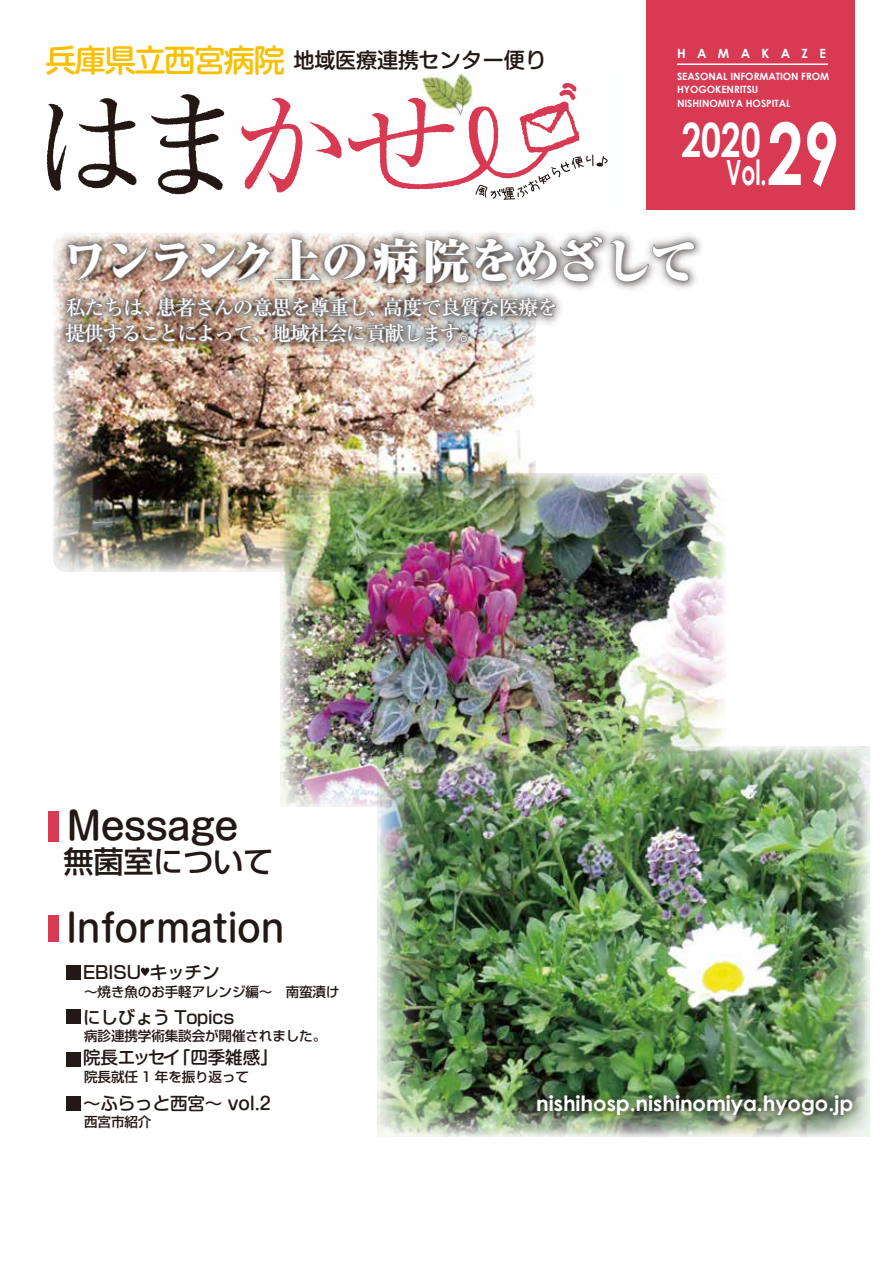
<style>
.page{position:relative;width:893px;height:1263px;background:#fff}
.page>*{position:absolute;margin:0;border:0;box-sizing:border-box;transform-origin:0 0}
.t1{font:700 86.1px "Century Gothic";color:#fff;scale:.75 1}
.t2{font:800 expanded 47.7px "Ryumin Pro";letter-spacing:-.07em;color:#fff}
.t3{font:700 47.25px "Century Gothic";color:#fff;scale:.75 1}
.t4{font:500 37.2px "Shin M Go Pro";letter-spacing:-.01em;color:#221815;scale:.96 1}
.t5{font:500 37.2px "Shin M Go Pro";letter-spacing:-.01em;color:#221815}
.t6{font:700 34.8px "Century Gothic";color:#fff;scale:.63 1}
.t7{font:500 30.3px "Shin Go Pro";letter-spacing:-.01em;color:#221815}
.t8{font:700 21.15px "Century Gothic";letter-spacing:-.005em;color:#fff}
.t9{font:500 21.15px "Shin M Go Pro";letter-spacing:-.01em;color:#221815}
.t10{font:500 20.7px/25.5px "Ryumin Pro";letter-spacing:-.07em;color:#fff}
.t11{font:500 17.55px "Shin M Go Pro";letter-spacing:-.01em;color:#221815}
.t12{font:500 17.55px "Shin Go Pro";letter-spacing:-.01em;color:#221815}
.t13{font:500 13.65px "Shin Go Pro";letter-spacing:-.01em;color:#221815}
.t14{font:700 12.75px "Century Gothic";letter-spacing:.89em;color:#fff}
.t15{font:700 10.05px/13.2px "Century Gothic";letter-spacing:-.005em;color:#fff}
.s1{font-family:"UD Shin M Go Pro";font-size:31.35px;color:#fac000}
</style>
<div class="page">
<div style="left:647px;top:0;width:208px;height:210px;background:#d83953"></div>
<div style="left:48px;top:812px;width:11px;height:30px;background:#d83953"></div>
<div style="left:48px;top:916px;width:11px;height:26px;background:#d83953"></div>
<img style="left:53px;top:407px;width:483px;height:165px">
<hr style="left:677px;top:63px;width:151px;height:2px;background:#fff">
<svg style="left:141px;top:968px;width:8px;height:8px"></svg>
<div style="left:66px;top:965px;width:15px;height:14px;background:#221815"></div>
<div style="left:66px;top:1009px;width:15px;height:14px;background:#221815"></div>
<div style="left:66px;top:1052px;width:15px;height:15px;background:#221815"></div>
<div style="left:66px;top:1096px;width:15px;height:15px;background:#221815"></div>
<img style="left:281px;top:474px;width:444px;height:333px">
<img style="left:377px;top:747px;width:492px;height:389px">
<img style="left:47px;top:83px;width:649px;height:324px">
<img style="left:523px;top:1079px;width:343px;height:49px">
<h3 class="t9" style="left:45px;top:43px;width:503px"><span class="s1">兵庫県立西宮病院</span>地域医療連携センター便り</h3>
<p class="t14" style="left:677px;top:46px;width:150px">HAMAKAZE</p>
<p class="t15" style="left:677px;top:70px;width:154px">SEASONAL INFORMATION FROM<br>HYOGOKENRITSU<br>NISHINOMIYA HOSPITAL</p>
<h3 class="t3" style="left:681px;top:110px;width:107px">2020</h3>
<h3 class="t6" style="left:726px;top:151px;width:66px">Vol.</h3>
<h1 class="t1" style="left:767px;top:100px;width:98px">29</h1>
<h2 class="t2" style="left:61px;top:223px;width:638px">ワンランク上の病院をめざして</h2>
<h3 class="t10" style="left:65px;top:293px;width:494px">私たちは、患者さんの意思を尊重し、高度で良質な医療を提供することによって、地域社会に 貢献します。</h3>
<h3 class="t5" style="left:66px;top:796px;width:173px">Message</h3>
<h3 class="t7" style="left:63px;top:837px;width:211px">無菌室について</h3>
<h3 class="t4" style="left:66px;top:897px;width:229px">Information</h3>
<h3 class="t12" style="left:83px;top:958px;width:138px">EBISU キッチン</h3>
<h3 class="t12" style="left:83px;top:1002px;width:153px">にしびょう Topics</h3>
<h3 class="t13" style="left:84px;top:1024px;width:244px">病診連携学術集談会が開催されました。</h3>
<h3 class="t11" style="left:83px;top:1043px;width:196px">院長エッセイ「四季雑感」</h3>
<h3 class="t13" style="left:84px;top:1065px;width:166px">院長就任 1 年を振り返って</h3>
<h3 class="t11" style="left:83px;top:1089px;width:189px">～ふらっと西宮～ vol.2</h3>
<h3 class="t13" style="left:84px;top:1110px;width:69px">西宮市紹介</h3>
<h3 class="t13" style="left:84px;top:980px;width:257px">～焼き魚のお手軽アレンジ編～　南蛮漬け</h3>
<h3 class="t8" style="left:536px;top:1090px;width:319px">nishihosp.nishinomiya.hyogo.jp</h3>
</div>
